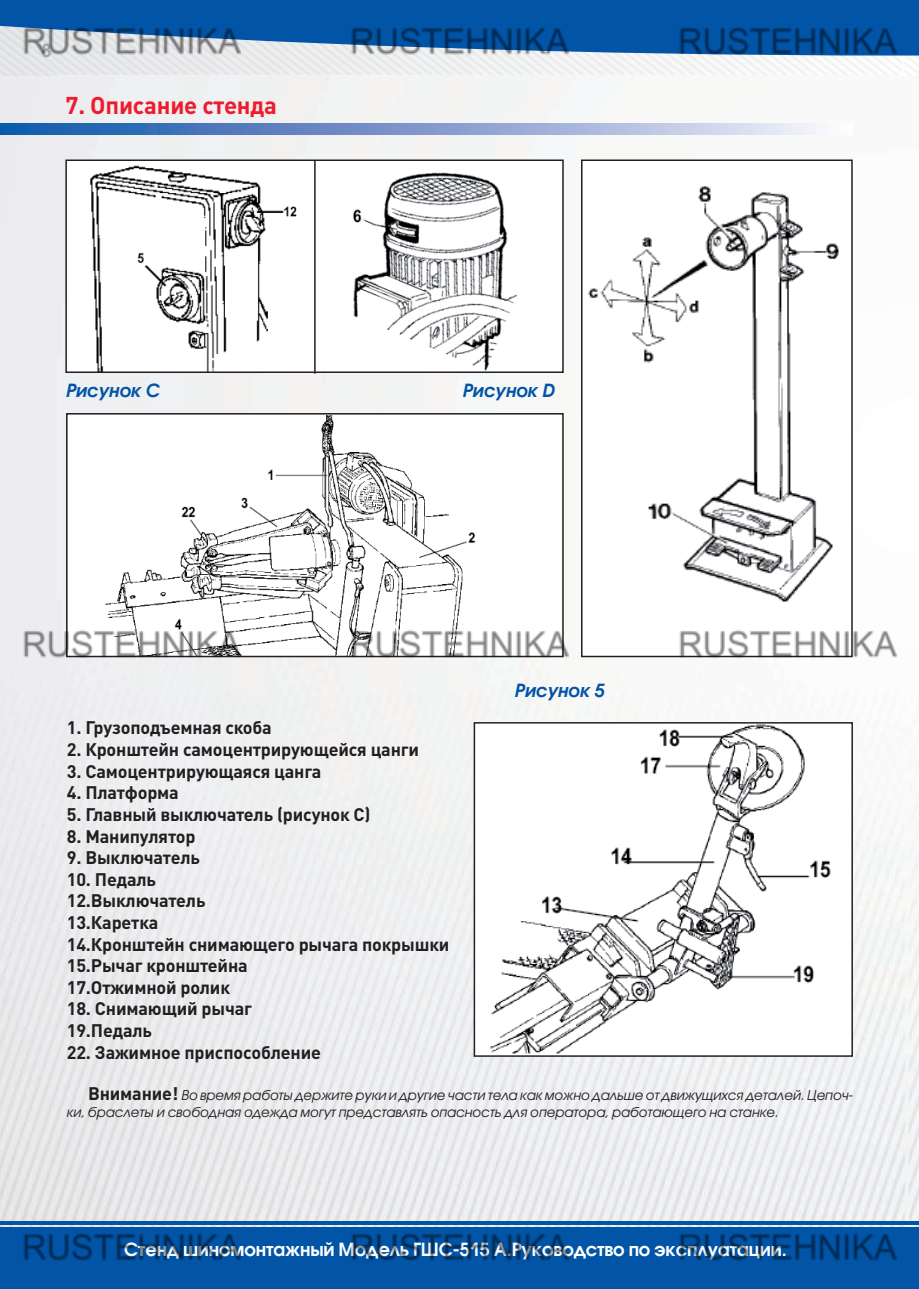
<style>
.page{position:relative;width:919px;height:1289px;background:#fff}
.page>*{position:absolute;margin:0;border:0;box-sizing:border-box;transform-origin:0 0}
.t1{font:700 24px "DIN Pro";letter-spacing:-.01em;color:#ee1b2d}
.t2{font:700 18px/21.6px "DIN Pro";letter-spacing:-.01em;color:#231f20}
.t3{font:600 18px "Avant Garde Gothic C";letter-spacing:-.01em;color:#fff}
.t4{font:italic 600 18px "Avant Garde Gothic C";color:#0154a6}
.t5{font:600 18px "Avant Garde Gothic C";color:#9aa8b1}
.t6{font:italic 13.5px/16.2px "Avant Garde Gothic C";letter-spacing:-.01em;color:#231f20}
.s1{font-family:"DIN Pro";font-weight:700;font-style:normal;font-size:18px}
</style>
<div class="page">
<img style="left:0;top:75px;width:918px;height:1152px">
<svg style="left:0;top:23px;width:918px;height:43px"></svg>
<div style="left:0;top:0;width:918px;height:23px;background:#0154a6"></div>
<div style="left:0;top:1227px;width:918px;height:61px;background:#0154a6"></div>
<svg style="left:0;top:1220px;width:918px;height:4px;background:#3a79b7"></svg>
<svg style="left:0;top:124px;width:852px;height:10px;background:#829fcf"></svg>
<div style="left:66px;top:160px;width:497px;height:212px;background:#fff"></div>
<img style="left:90px;top:162px;width:428px;height:208px">
<div style="left:65px;top:159px;width:498px;height:214px;border:2px solid #231f20"></div>
<img style="left:69px;top:416px;width:491px;height:238px">
<div style="left:66px;top:413px;width:497px;height:244px;border:2px solid #231f20"></div>
<div style="left:581px;top:160px;width:270px;height:496px;background:#fff"></div>
<img style="left:588px;top:186px;width:251px;height:416px">
<div style="left:581px;top:159px;width:271px;height:498px;border:2px solid #231f20"></div>
<img style="left:476px;top:725px;width:373px;height:328px">
<div style="left:473px;top:722px;width:379px;height:334px;border:2px solid #231f20"></div>
<hr style="left:314px;top:160px;width:1px;height:214px;background:#231f20">
<img style="left:22px;top:23px;width:218px;height:37px">
<img style="left:350px;top:23px;width:218px;height:37px">
<img style="left:678px;top:23px;width:218px;height:37px">
<img style="left:22px;top:625px;width:218px;height:38px">
<img style="left:350px;top:625px;width:218px;height:38px">
<img style="left:678px;top:625px;width:218px;height:38px">
<img style="left:23px;top:1233px;width:217px;height:28px">
<img style="left:351px;top:1233px;width:217px;height:28px">
<img style="left:679px;top:1233px;width:217px;height:28px">
<p class="t5" style="left:42px;top:39px;width:12px">8</p>
<h1 class="t1" style="left:66px;top:89px;width:213px">7. Описание стенда</h1>
<p class="t4" style="left:66px;top:379px;width:95px">Рисунок С</p>
<p class="t4" style="left:462px;top:379px;width:94px">Рисунок D</p>
<p class="t4" style="left:515px;top:679px;width:91px">Рисунок 5</p>
<p class="t2" style="left:67px;top:716px;width:206px">1. Грузоподъемная скоба</p>
<p class="t2" style="left:67px;top:738px;width:354px">2. Кронштейн самоцентрирующейся цанги</p>
<p class="t2" style="left:67px;top:759px;width:256px">3. Самоцентрирующаяся цанга</p>
<p class="t2" style="left:67px;top:781px;width:114px">4. Платформа</p>
<p class="t2" style="left:67px;top:802px;width:305px">5. Главный выключатель (рисунок С)</p>
<p class="t2" style="left:67px;top:824px;width:130px">8. Манипулятор</p>
<p class="t2" style="left:67px;top:846px;width:135px">9. Выключатель</p>
<p class="t2" style="left:67px;top:867px;width:384px">10. Педаль<br>12.Выключатель<br>13.Каретка<br>14.Кронштейн снимающего рычага покрышки<br>15.Рычаг кронштейна<br>17.Отжимной ролик</p>
<p class="t2" style="left:67px;top:997px;width:187px">18. Снимающий рычаг<br>19.Педаль</p>
<p class="t2" style="left:67px;top:1040px;width:256px">22. Зажимное приспособление</p>
<p class="t6" style="left:67px;top:1087px;width:787px;text-indent:21px"><span class="s1">Внимание!</span> Во время работы держите руки и другие части тела как можно дальше от движущихся деталей. Цепоч&shy;ки, браслеты и свободная одежда могут представлять опасность для оператора, работающего на станке.</p>
<p class="t3" style="left:124px;top:1237px;width:664px">Стенд шиномонтажный Модель ГШС-515 А.Руководство по эксплуатации.</p>
</div>
